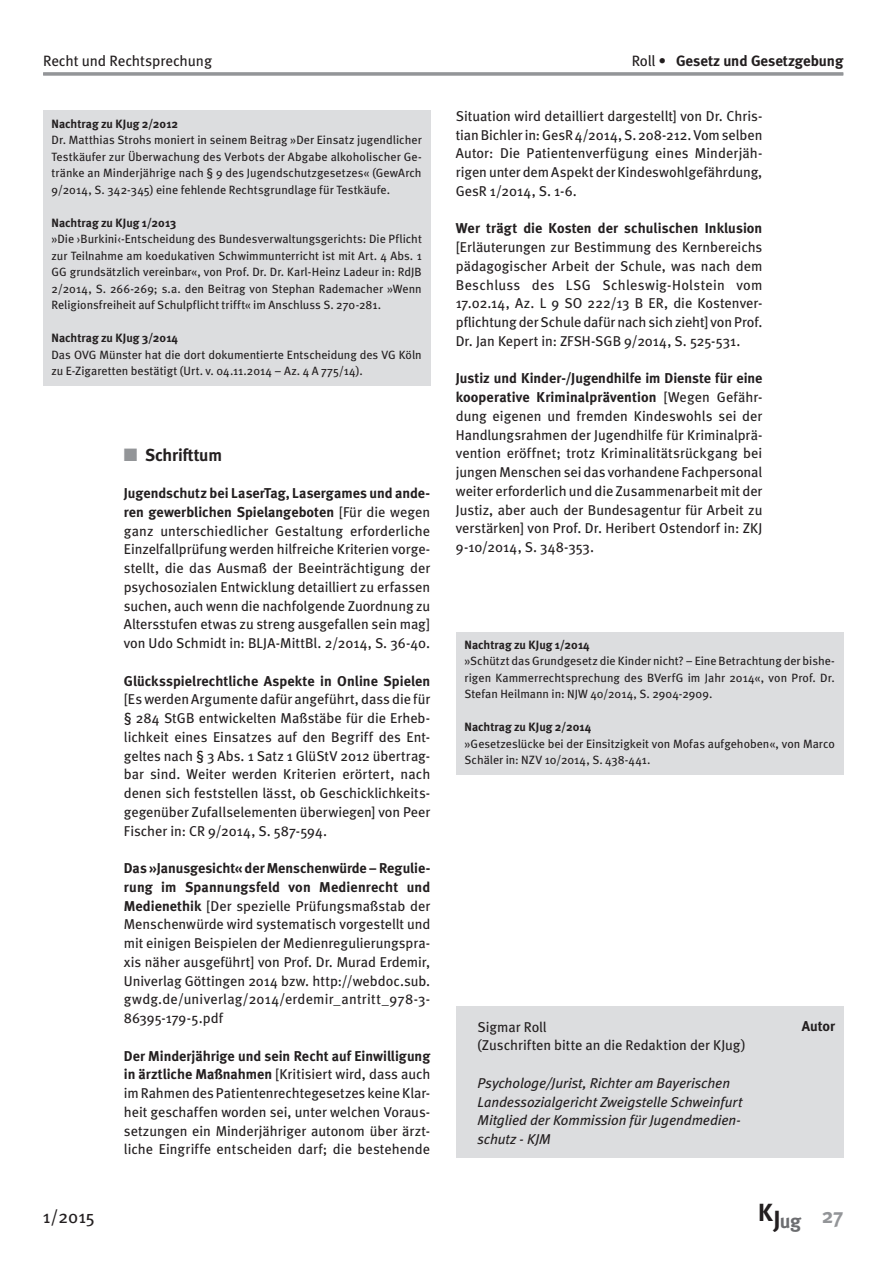
<style>
.page{position:relative;width:894px;height:1263px;background:#fff}
.page>*{position:absolute;margin:0;border:0;box-sizing:border-box;transform-origin:0 0}
.t1{font:700 24.75px "Meta";color:#231f20}
.t2{font:700 21px "Meta";color:#939598}
.t3{font:700 19.95px "Meta";color:#6c6d70}
.t4{font:18px "Meta";color:#231f20}
.t5{font:700 17.25px "Meta";letter-spacing:-.005em;color:#231f20}
.t6{font:700 15px "Meta";color:#231f20}
.t7{font:15px "Meta";color:#231f20}
.t8{font:14.25px/18.8px "Meta";color:#231f20;text-align:justify}
.t9{font:italic 14.25px/18.8px "Meta";letter-spacing:-.005em;color:#231f20}
.t10{font:700 14.25px "Meta";letter-spacing:.005em;color:#231f20}
.t11{font:12px/16.5px "Meta";color:#231f20;text-align:justify}
.t12{font:700 12px "Meta";color:#231f20}
.s1{font-weight:400}
.s2{color:#939598}
.s3{font-weight:700}
.s4{font-size:24.75px;color:#231f20}
</style>
<div class="page">
<hr style="left:43px;top:73px;width:799px;height:3px;background:#939598">
<hr style="left:43px;top:72px;width:799px;height:3px;background:#939598">
<div style="left:43px;top:111px;width:387px;height:275px;background:#dcdddf"></div>
<div style="left:456px;top:1006px;width:387px;height:152px;background:#dcdddf"></div>
<div style="left:456px;top:632px;width:386px;height:142px;background:#dcdddf"></div>
<p class="t7" style="left:43px;top:55px;width:170px">Recht und Rechtsprechung</p>
<p class="t6" style="left:631px;top:55px;width:213px"><span class="s1">Roll</span> • Gesetz und Gesetzgebung</p>
<p class="t12" style="left:51px;top:119px;width:128px">Nachtrag zu KJug 2/2012</p>
<p class="t11" style="left:51px;top:133px;width:371px">Dr. Matthias Strohs moniert in seinem Beitrag »Der Einsatz jugendlicher Testkäufer zur Überwachung des Verbots der Abgabe alkoholischer Ge&shy;tränke an Minderjährige nach § 9 des Jugendschutzgesetzes« (GewArch 9/2014, S. 342-345) eine fehlende Rechtsgrundlage für Testkäufe.</p>
<p class="t12" style="left:51px;top:218px;width:126px">Nachtrag zu KJug 1/2013</p>
<p class="t11" style="left:51px;top:232px;width:372px">»Die ›Burkini‹-Entscheidung des Bundesverwaltungsgerichts: Die Pflicht zur Teilnahme am koedukativen Schwimmunterricht ist mit Art. 4 Abs. 1<br>GG grundsätzlich vereinbar«, von Prof. Dr. Dr. Karl-Heinz Ladeur in: RdJB 2/2014, S. 266-269; s.a. den Beitrag von Stephan Rademacher »Wenn Religionsfreiheit auf Schulpflicht trifft« im Anschluss S. 270-281.</p>
<p class="t12" style="left:51px;top:333px;width:128px">Nachtrag zu KJug 3/2014</p>
<p class="t11" style="left:51px;top:347px;width:371px">Das OVG Münster hat die dort dokumentierte Entscheidung des VG Köln zu E-Zigaretten bestätigt (Urt. v. 04.11.2014 – Az. 4 A 775/14).</p>
<p class="t5" style="left:124px;top:448px;width:100px"><span class="s2">■</span> Schrifttum</p>
<p class="t8" style="left:124px;top:485px;width:308px"><span class="s3">Jugendschutz bei LaserTag, Lasergames und ande&shy;ren gewerblichen Spielangeboten</span> [Für die wegen ganz unterschiedlicher Gestaltung erforderliche Einzelfallprüfung werden hilfreiche Kriterien vorge&shy;stellt, die das Ausmaß der Beeinträchtigung der psychosozialen Entwicklung detailliert zu erfassen suchen, auch wenn die nachfolgende Zuordnung zu Altersstufen etwas zu streng ausgefallen sein mag] von Udo Schmidt in: BLJA-MittBl. 2/2014, S. 36-40.</p>
<p class="t10" style="left:124px;top:675px;width:308px">Glücksspielrechtliche Aspekte in Online Spielen</p>
<p class="t8" style="left:124px;top:691px;width:308px">[Es werden Argumente dafür angeführt, dass die für § 284 StGB entwickelten Maßstäbe für die Erheb&shy;lichkeit eines Einsatzes auf den Begriff des Ent&shy;geltes nach § 3 Abs. 1 Satz 1 GlüStV 2012 übertrag&shy;bar sind. Weiter werden Kriterien erörtert, nach denen sich feststellen lässt, ob Geschicklichkeits&shy;gegenüber Zufallselementen überwiegen] von Peer Fischer in: CR 9/2014, S. 587-594.</p>
<p class="t8" style="left:124px;top:860px;width:308px"><span class="s3">Das »Janusgesicht« der Menschenwürde – Regulie&shy;rung im Spannungsfeld von Medienrecht und Medienethik</span> [Der spezielle Prüfungsmaßstab der Menschenwürde wird systematisch vorgestellt und mit einigen Beispielen der Medienregulierungspra&shy;xis näher ausgeführt] von Prof. Dr. Murad Erdemir, Univerlag Göttingen 2014 bzw. http://webdoc.sub. gwdg.de/univerlag/2014/erdemir_antritt_978-3- 86395-179-5.pdf</p>
<p class="t8" style="left:124px;top:1047px;width:308px"><span class="s3">Der Minderjährige und sein Recht auf Einwilligung in ärztliche Maßnahmen</span> [Kritisiert wird, dass auch im Rahmen des Patientenrechtegesetzes keine Klar&shy;heit geschaffen worden sei, unter welchen Voraus&shy;setzungen ein Minderjähriger autonom über ärzt&shy;liche Eingriffe entscheiden darf; die bestehende</p>
<p class="t8" style="left:455px;top:107px;width:308px">Situation wird detailliert dargestellt] von Dr. Chris&shy;tian Bichler in: GesR 4/2014, S. 208-212. Vom selben Autor: Die Patientenverfügung eines Minderjäh&shy;rigen unter dem Aspekt der Kindeswohlgefährdung, GesR 1/2014, S. 1-6.</p>
<p class="t10" style="left:455px;top:223px;width:308px">Wer trägt die Kosten der schulischen Inklusion</p>
<p class="t8" style="left:455px;top:239px;width:308px">[Erläuterungen zur Bestimmung des Kernbereichs pädagogischer Arbeit der Schule, was nach dem Beschluss des LSG Schleswig-Holstein vom 17.02.14, Az. L 9 SO 222/13 B ER, die Kostenver&shy;pflichtung der Schule dafür nach sich zieht] von Prof.<br>Dr. Jan Kepert in: ZFSH-SGB 9/2014, S. 525-531.</p>
<p class="t8" style="left:455px;top:370px;width:308px"><span class="s3">Justiz und Kinder-/Jugendhilfe im Dienste für eine kooperative Kriminalprävention</span> [Wegen Gefähr&shy;dung eigenen und fremden Kindeswohls sei der Handlungsrahmen der Jugendhilfe für Kriminalprä&shy;vention eröffnet; trotz Kriminalitätsrückgang bei jungen Menschen sei das vorhandene Fachpersonal weiter erforderlich und die Zusammenarbeit mit der Justiz, aber auch der Bundesagentur für Arbeit zu verstärken] von Prof. Dr. Heribert Ostendorf in: ZKJ 9-10/2014, S. 348-353.</p>
<p class="t12" style="left:464px;top:640px;width:127px">Nachtrag zu KJug 1/2014</p>
<p class="t11" style="left:464px;top:653px;width:371px">»Schützt das Grundgesetz die Kinder nicht? – Eine Betrachtung der bishe&shy;rigen Kammerrechtsprechung des BVerfG im Jahr 2014«, von Prof. Dr.<br>Stefan Heilmann in: NJW 40/2014, S. 2904-2909.</p>
<p class="t12" style="left:464px;top:722px;width:128px">Nachtrag zu KJug 2/2014</p>
<p class="t11" style="left:464px;top:736px;width:371px">»Gesetzeslücke bei der Einsitzigkeit von Mofas aufgehoben«, von Marco<br>Schäler in: NZV 10/2014, S. 438-441.</p>
<p class="t8" style="left:477px;top:1018px;width:71px">Sigmar Roll</p>
<p class="t10" style="left:801px;top:1021px;width:35px">Autor</p>
<p class="t8" style="left:477px;top:1037px;width:269px">(Zuschriften bitte an die Redaktion der KJug)</p>
<p class="t9" style="left:477px;top:1075px;width:266px">Psychologe/Jurist, Richter am Bayerischen Landessozialgericht Zweigstelle Schweinfurt Mitglied der Kommission für Jugendmedien&shy;schutz - KJM</p>
<p class="t4" style="left:43px;top:1210px;width:53px">1/2015</p>
<h1 class="t1" style="left:757px;top:1202px;width:16px">K</h1>
<h2 class="t2" style="left:821px;top:1207px;width:23px">27</h2>
<h3 class="t3" style="left:773px;top:1213px;width:29px"><span class="s4">J</span>ug</h3>
</div>
